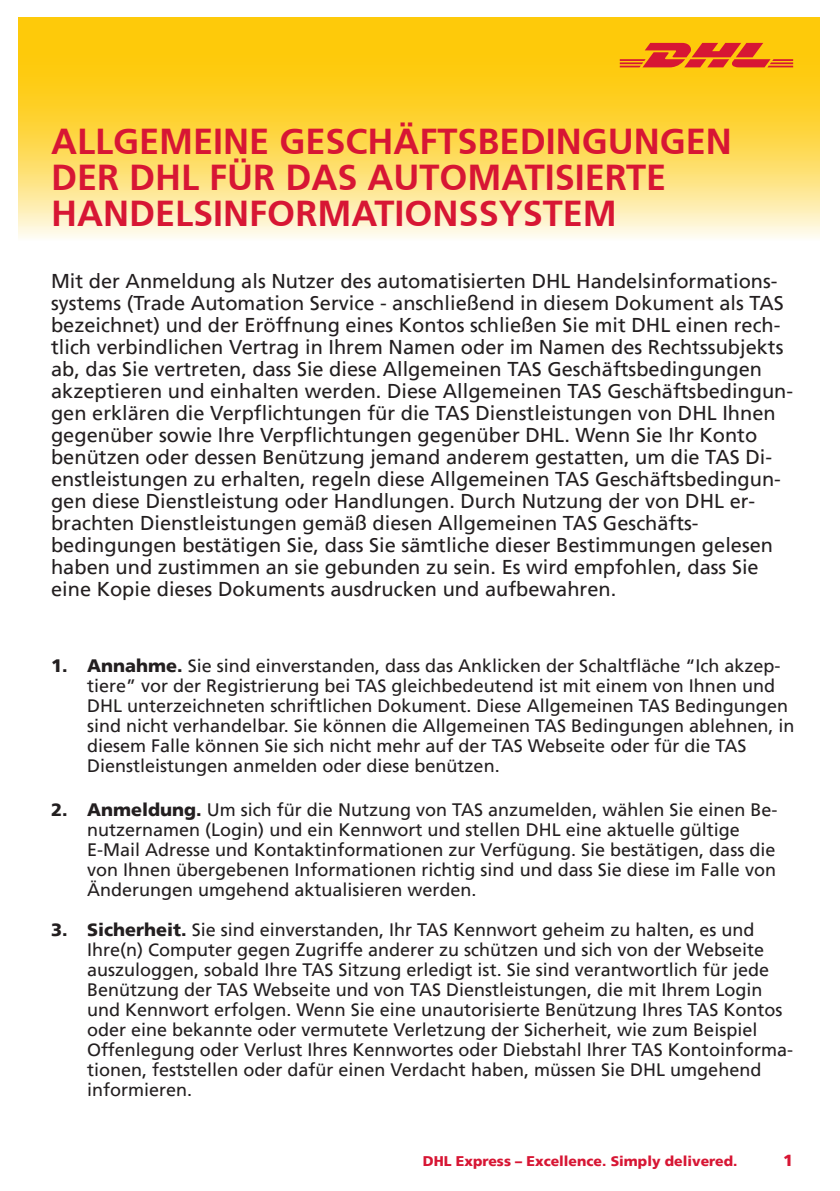
<style>
.page{position:relative;width:840px;height:1191px;background:#fff}
.page>*{position:absolute;margin:0;border:0;box-sizing:border-box;transform-origin:0 0}
.t1{font:700 36px/36px "Frutiger 65";color:#d71634}
.t2{font:20px/22px "Frutiger LT";color:#231f20}
.t3{font:18px/20px "Frutiger LT";color:#231f20}
.t4{font:900 16px "Frutiger LT";color:#d71634}
.t5{font:900 14px "Frutiger LT";color:#d71634}
.s1{font-weight:900}
</style>
<div class="page">
<svg style="left:18px;top:17px;width:801px;height:221px;background:#fdd953"></svg>
<svg style="left:619px;top:43px;width:173px;height:24px;background:#e86721"></svg>
<h1 class="t1" style="left:51px;top:123px;width:682px">ALLGEMEINE GESCHÄFTSBEDINGUNGEN<br>DE R DHL FÜR DAS AUTOMATISIE</h1>
<h1 class="t1" style="left:604px;top:159px;width:42px">RTE</h1>
<h1 class="t1" style="left:51px;top:195px;width:23px">HANDELSINFO</h1>
<h1 class="t1" style="left:295px;top:195px;width:46px">RMATIONSS</h1>
<h1 class="t1" style="left:498px;top:195px;width:48px">YSTEM</h1>
<p class="t2" style="left:51px;top:270px;width:743px">Mit der Anmeldung als Nutzer des automatisierten DHL Handelsinformations&shy;systems (Trade Automation Service - anschließend in diesem Dokument als TAS bezeichnet) und der Eröffnung eines Kontos schließen Sie mit DHL einen rech&shy;tlich verbindlichen Vertrag in Ihrem Namen oder im Namen des Rechtssubjekts ab, das Sie vertreten, dass Sie diese Allgemeinen TAS Geschäftsbedingungen akzeptieren und einhalten werden. Diese Allgemeinen TAS Geschäftsbedingun&shy;gen erklären die Verpflichtungen für die TAS Dienstleistungen von DHL Ihnen gegenüber sowie Ihre Verpflichtungen gegenüber DHL. Wenn Sie Ihr Konto benützen oder dessen Benützung jemand anderem gestatten, um die TAS Di&shy;enstleistungen zu erhalten, regeln diese Allgemeinen TAS Geschäftsbedingun&shy;gen diese Dienstleistung oder Handlungen. Durch Nutzung der von DHL er&shy;brachten Dienstleistungen gemäß diesen Allgemeinen TAS Geschäfts&shy;bedingungen bestätigen Sie, dass Sie sämtliche dieser Bestimmungen gelesen haben und zustimmen an sie gebunden zu sein. Es wird empfohlen, dass Sie eine Kopie dieses Dokuments ausdrucken und aufbewahren.</p>
<p class="t3" style="left:87px;top:656px;width:708px;text-indent:-36px"><span class="s1">1. Annahme.</span> Sie sind einverstanden, dass das Anklicken der Schaltfläche “Ich akzep&shy;tiere” vor der Registrierung bei TAS gleichbedeutend ist mit einem von Ihnen und DHL unterzeichneten schriftlichen Dokument. Diese Allgemeinen TAS Bedingungen sind nicht verhandelbar. Sie können die Allgemeinen TAS Bedingungen ablehnen, in diesem Falle können Sie sich nicht mehr auf der TAS Webseite oder für die TAS Dienstleistungen anmelden oder diese benützen.</p>
<p class="t3" style="left:87px;top:800px;width:691px;text-indent:-36px"><span class="s1">2. Anmeldung.</span> Um sich für die Nutzung von TAS anzumelden, wählen Sie einen Be&shy;nutzernamen (Login) und ein Kennwort und stellen DHL eine aktuelle gültige E-Mail Adresse und Kontaktinformationen zur Verfügung. Sie bestätigen, dass die von Ihnen übergebenen Informationen richtig sind und dass Sie diese im Falle von Änderungen umgehend aktualisieren werden.</p>
<p class="t3" style="left:87px;top:920px;width:707px;text-indent:-36px"><span class="s1">3. Sicherheit.</span> Sie sind einverstanden, Ihr TAS Kennwort geheim zu halten, es und Ihre(n) Computer gegen Zugriffe anderer zu schützen und sich von der Webseite auszuloggen, sobald Ihre TAS Sitzung erledigt ist. Sie sind verantwortlich für jede Benützung der TAS Webseite und von TAS Dienstleistungen, die mit Ihrem Login und Kennwort erfolgen. Wenn Sie eine unautorisierte Benützung Ihres TAS Kontos oder eine bekannte oder vermutete Verletzung der Sicherheit, wie zum Beispiel Offenlegung oder Verlust Ihres Kennwortes oder Diebstahl Ihrer TAS Kontoinforma&shy;tionen, feststellen oder dafür einen Verdacht haben, müssen Sie DHL umgehend informieren.</p>
<p class="t5" style="left:422px;top:1153px;width:316px">DHL Express – Excellence. Simply delivered.</p>
<p class="t4" style="left:782px;top:1151px;width:11px">1</p>
</div>
